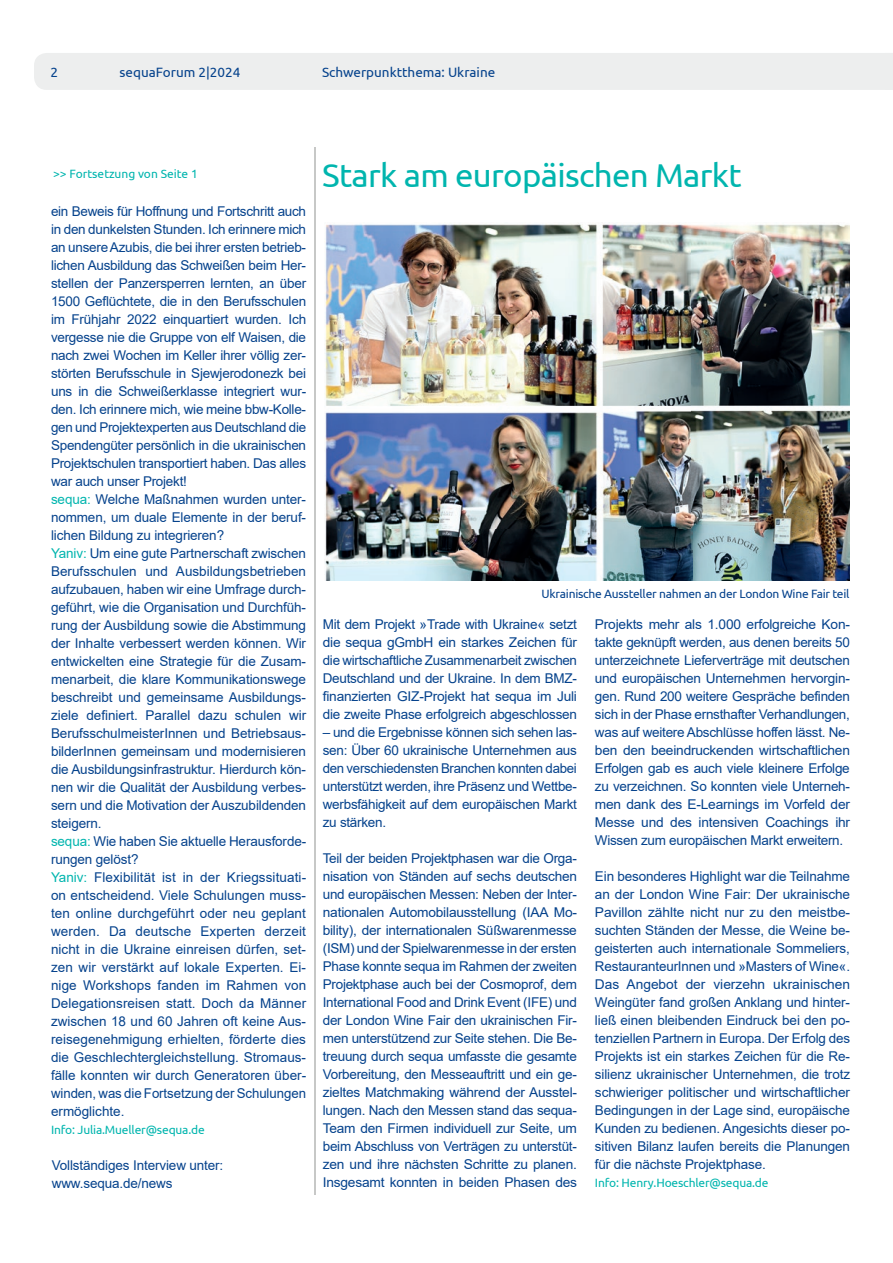
<style>
.page{position:relative;width:893px;height:1263px;background:#fff}
.page>*{position:absolute;margin:0;border:0;box-sizing:border-box;transform-origin:0 0}
.t1{font:33px "Ubuntu";letter-spacing:-.02em;color:#00b5ae}
.t2{font:13.5px/18px "Arial";letter-spacing:-.01em;color:#05428c;text-align:justify}
.t3{font:13.5px "Ubuntu";color:#05428c}
.t4{font:12px "Ubuntu";letter-spacing:-.015em;color:#00b5ae}
.t5{font:12px "Ubuntu";letter-spacing:-.02em;color:#05428c}
.s1{color:#00b5ae}
</style>
<div class="page">
<div style="left:34px;top:53px;width:859px;height:37px;background:#edeeee"></div>
<hr style="left:314px;top:148px;width:2px;height:1047px;background:#c7c8c7">
<img style="left:325px;top:223px;width:524px;height:357px">
<p class="t3" style="left:51px;top:64px;width:9px">2</p>
<p class="t3" style="left:120px;top:64px;width:122px">sequaForum 2|2024</p>
<p class="t3" style="left:322px;top:64px;width:175px">Schwerpunktthema: Ukraine</p>
<p class="t4" style="left:53px;top:166px;width:146px">&gt;&gt; Fortsetzung von Seite 1</p>
<p class="t2" style="left:51px;top:202px;width:257px;text-align:left">ein Beweis für Hoffnung und Fortschritt auch in den dunkelsten Stunden. Ich erinnere mich an unsere Azubis, die bei ihrer ersten betrieb&shy;lichen Ausbildung das Schweißen beim Her&shy;stellen der Panzersperren lernten, an über 1500 Geflüchtete, die in den Berufsschulen im Frühjahr 2022 einquartiert wurden. Ich vergesse nie die Gruppe von elf Waisen, die nach zwei Wochen im Keller ihrer völlig zer&shy;störten Berufsschule in Sjewjerodonezk bei uns in die Schweißerklasse integriert wur&shy;den. Ich erinnere mich, wie meine bbw-Kolle&shy;gen und Projektexperten aus Deutschland die Spendengüter persönlich in die ukrainischen Projektschulen transportiert haben. Das alles war auch unser Projekt!<br><span class="s1">sequa:</span> Welche Maßnahmen wurden unter&shy;nommen, um duale Elemente in der beruf&shy;lichen Bildung zu integrieren?<br><span class="s1">Yaniv:</span> Um eine gute Partnerschaft zwischen Berufsschulen und Ausbildungsbetrieben aufzubauen, haben wir eine Umfrage durch&shy;geführt, wie die Organisation und Durchfüh&shy;rung der Ausbildung sowie die Abstimmung der Inhalte verbessert werden können. Wir entwickelten eine Strategie für die Zusam&shy;menarbeit, die klare Kommunika tionswege beschreibt und gemeinsame Ausbildungs&shy;ziele definiert. Parallel dazu schulen wir BerufsschulmeisterInnen und Betriebsaus&shy;bilderInnen gemeinsam und modernisieren die Ausbildungsinfrastruktur. Hierdurch kön&shy;nen wir die Qualität der Ausbildung verbes&shy;sern und die Motivation der Auszubildenden steigern.<br><span class="s1">sequa:</span> Wie haben Sie aktuelle Herausforde&shy;rungen gelöst?<br><span class="s1">Yaniv:</span> Flexibilität ist in der Kriegssituati&shy;on entscheidend. Viele Schulungen muss&shy;ten online durchgeführt oder neu ge plant werden. Da deutsche Experten derzeit nicht in die Ukraine einreisen dürfen, set&shy;zen wir verstärkt auf lokale Experten. Ei&shy;nige Workshops fanden im Rahmen von Delegationsreisen statt. Doch da Männer zwischen 18 und 60 Jahren oft keine Aus&shy;reisegenehmigung erhielten, förderte dies die Geschlechtergleichstellung. Stromaus&shy;fälle konnten wir durch Generatoren über&shy;winden, was die Fortsetzung der Schulungen ermöglichte.</p>
<p class="t4" style="left:51px;top:1123px;width:155px">Info: Julia.Mueller@sequa.de</p>
<p class="t2" style="left:52px;top:1156px;width:173px">Vollständiges Interview unter: www.sequa.de/news</p>
<h1 class="t1" style="left:322px;top:155px;width:421px">Stark am europäischen Markt</h1>
<p class="t5" style="left:541px;top:586px;width:309px">Ukrainische Aussteller nahmen an der London Wine Fair teil</p>
<p class="t2" style="left:323px;top:615px;width:256px">Mit dem Projekt »Trade with Ukraine« setzt die sequa gGmbH ein starkes Zeichen für die wirtschaftliche Zusammenarbeit zwischen Deutschland und der Ukraine. In dem BMZ&shy;finanzierten GIZ-Projekt hat sequa im Juli die zweite Phase erfolgreich abgeschlossen</p>
<p class="t2" style="left:323px;top:723px;width:256px">– und die Ergebnisse können sich sehen las&shy;sen: Über 60 ukrainische Unternehmen aus den verschiedensten Branchen konnten dabei unterstützt werden, ihre Präsenz und Wettbe&shy;werbsfähigkeit auf dem europäischen Markt zu stärken.</p>
<p class="t2" style="left:323px;top:849px;width:256px">Teil der beiden Projektphasen war die Orga&shy;nisation von Ständen auf sechs deutschen und europäischen Messen: Neben der Inter&shy;nationalen Automobilausstellung (IAA Mo&shy;bility), der internationalen Süßwarenmesse (ISM) und der Spielwarenmesse in der ersten Phase konnte sequa im Rahmen der zweiten Projektphase auch bei der Cosmoprof, dem International Food and Drink Event (IFE) und der London Wine Fair den ukrainischen Fir&shy;men unterstützend zur Seite stehen. Die Be&shy;treuung durch sequa umfasste die gesamte Vorbereitung, den Messeauftritt und ein ge&shy;zieltes Matchmaking während der Ausstel&shy;lungen. Nach den Messen stand das sequa-Team den Firmen individuell zur Seite, um beim Abschluss von Verträgen zu unterstüt&shy;zen und ihre nächsten Schritte zu planen.<br>Insgesamt konnten in beiden Phasen des</p>
<p class="t2" style="left:595px;top:615px;width:257px">Projekts mehr als 1.000 erfolgreiche Kon&shy;takte geknüpft werden, aus denen bereits 50 unterzeichnete Lieferverträge mit deutschen und europäischen Unternehmen hervorgin&shy;gen. Rund 200 weitere Gespräche befinden sich in der Phase ernsthafter Verhandlungen, was auf weitere Abschlüsse hoffen lässt. Ne&shy;ben den beeindruckenden wirtschaftlichen Erfolgen gab es auch viele kleinere Erfolge zu verzeichnen. So konnten viele Unterneh&shy;men dank des E-Learnings im Vorfeld der Messe und des intensiven Coachings ihr Wissen zum europäischen Markt erweitern.</p>
<p class="t2" style="left:595px;top:867px;width:257px">Ein besonderes Highlight war die Teilnahme an der London Wine Fair: Der ukrainische Pavillon zählte nicht nur zu den meistbe&shy;suchten Ständen der Messe, die Weine be&shy;geisterten auch internationale Sommeliers, RestauranteurInnen und »Masters of Wine«.<br>Das Angebot der vierzehn ukrainischen Weingüter fand großen Anklang und hinter&shy;ließ einen bleibenden Eindruck bei den po&shy;tenziellen Partnern in Europa. Der Erfolg des Projekts ist ein starkes Zeichen für die Re&shy;silienz ukrainischer Unternehmen, die trotz schwieriger politischer und wirtschaftlicher Bedingungen in der Lage sind, europäische Kunden zu bedienen. Angesichts dieser po&shy;sitiven Bilanz laufen bereits die Planungen für die nächste Projektphase.</p>
<p class="t4" style="left:595px;top:1175px;width:175px">Info: Henry.Hoeschler@sequa.de</p>
</div>
